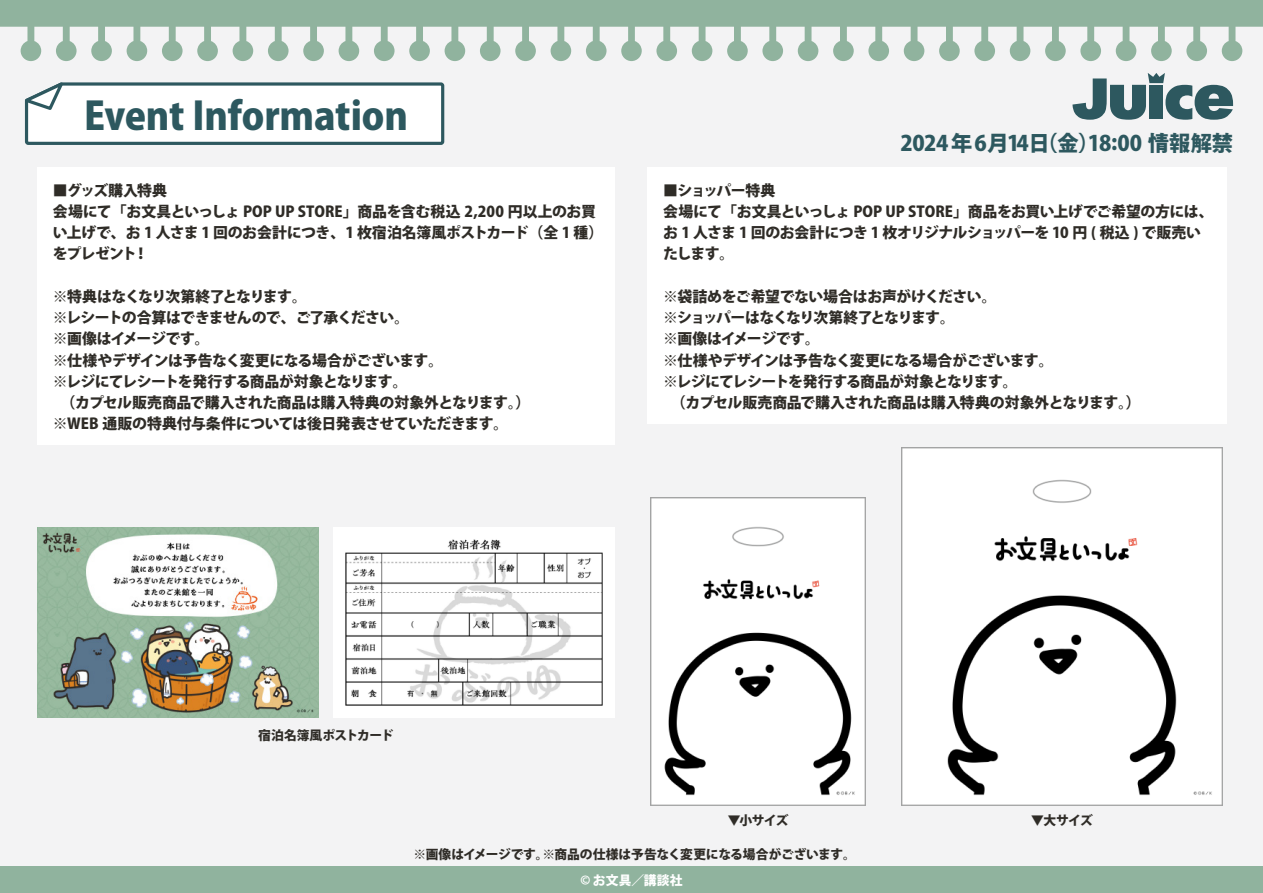
<style>
.page{position:relative;width:1263px;height:893px;background:#90b39e}
.page>*{position:absolute;margin:0;border:0;box-sizing:border-box;transform-origin:0 0}
.t1{font:800 38.25px "Koz Go Pro";letter-spacing:-.005em;color:#2d585f}
.t2{font:800 21.3px "Koz Go Pro";letter-spacing:-.01em;color:#2d585f}
.t3{font:800 14.85px/21.3px "Koz Go Pro";letter-spacing:-.035em;color:#2f2c27}
.t4{font:800 12.75px "Koz Go Pro";letter-spacing:-.025em;color:#2f2c27}
.t5{font:800 12.75px "Koz Go Pro";letter-spacing:.015em;color:#fff}
</style>
<div class="page">
<div style="left:0;top:27px;width:1263px;height:839px;background:#f3f3f4"></div>
<svg style="left:22px;top:77px;width:424px;height:70px;background:#e7ebec"></svg>
<div style="left:37px;top:167px;width:578px;height:278px;background:#fff"></div>
<svg style="left:1072px;top:73px;width:161px;height:47px;background:#8aa1a5"></svg>
<div style="left:647px;top:167px;width:580px;height:257px;background:#fff"></div>
<img style="left:651px;top:498px;width:214px;height:307px">
<img style="left:901px;top:448px;width:322px;height:357px">
<img style="left:334px;top:527px;width:281px;height:190px">
<img style="left:37px;top:527px;width:281px;height:190px">
<h1 class="t1" style="left:84px;top:91px;width:325px">Event Information</h1>
<p class="t3" style="left:53px;top:180px;width:552px">■グッズ購入特典<br>会場にて「お文具といっしょ POP UP STORE」商品を含む税込 2,200 円以上のお買い上げで、お 1 人さま 1 回のお会計につき、1 枚宿泊名簿風ポストカード（全 1 種）をプレゼント！</p>
<p class="t3" style="left:53px;top:287px;width:479px">※特典はなくなり次第終了となります。<br>※レシートの合算はできませんので、ご了承ください。<br>※画像はイメージです。<br>※仕様やデザインは予告なく変更になる場合がございます。<br>※レジにてレシートを発行する商品が対象となります。<br>　（カプセル販売商品で購入された商品は購入特典の対象外となります。）※WEB 通販の特典付与条件については後日発表させていただきます。</p>
<h2 class="t2" style="left:900px;top:130px;width:334px">2024年6月14日（金）18:00 情報解禁</h2>
<p class="t3" style="left:663px;top:180px;width:552px">■ショッパー特典<br>会場にて「お文具といっしょ POP UP STORE」商品をお買い上げでご希望の方には、お 1 人さま 1 回のお会計につき 1 枚オリジナルショッパーを 10 円 ( 税込 ) で販売いたします。</p>
<p class="t3" style="left:663px;top:287px;width:479px">※袋詰めをご希望でない場合はお声がけください。<br>※ショッパーはなくなり次第終了となります。<br>※画像はイメージです。<br>※仕様やデザインは予告なく変更になる場合がございます。<br>※レジにてレシートを発行する商品が対象となります。<br>　（カプセル販売商品で購入された商品は購入特典の対象外となります。）</p>
<p class="t4" style="left:258px;top:727px;width:137px">宿泊名簿風ポストカード</p>
<p class="t4" style="left:728px;top:812px;width:62px">▼小サイズ</p>
<p class="t4" style="left:1031px;top:812px;width:63px">▼大サイズ</p>
<p class="t4" style="left:413px;top:846px;width:444px">※画像はイメージです。※商品の仕様は予告なく変更になる場合がございます。</p>
<p class="t5" style="left:580px;top:872px;width:104px">© お文具／講談社</p>
</div>
